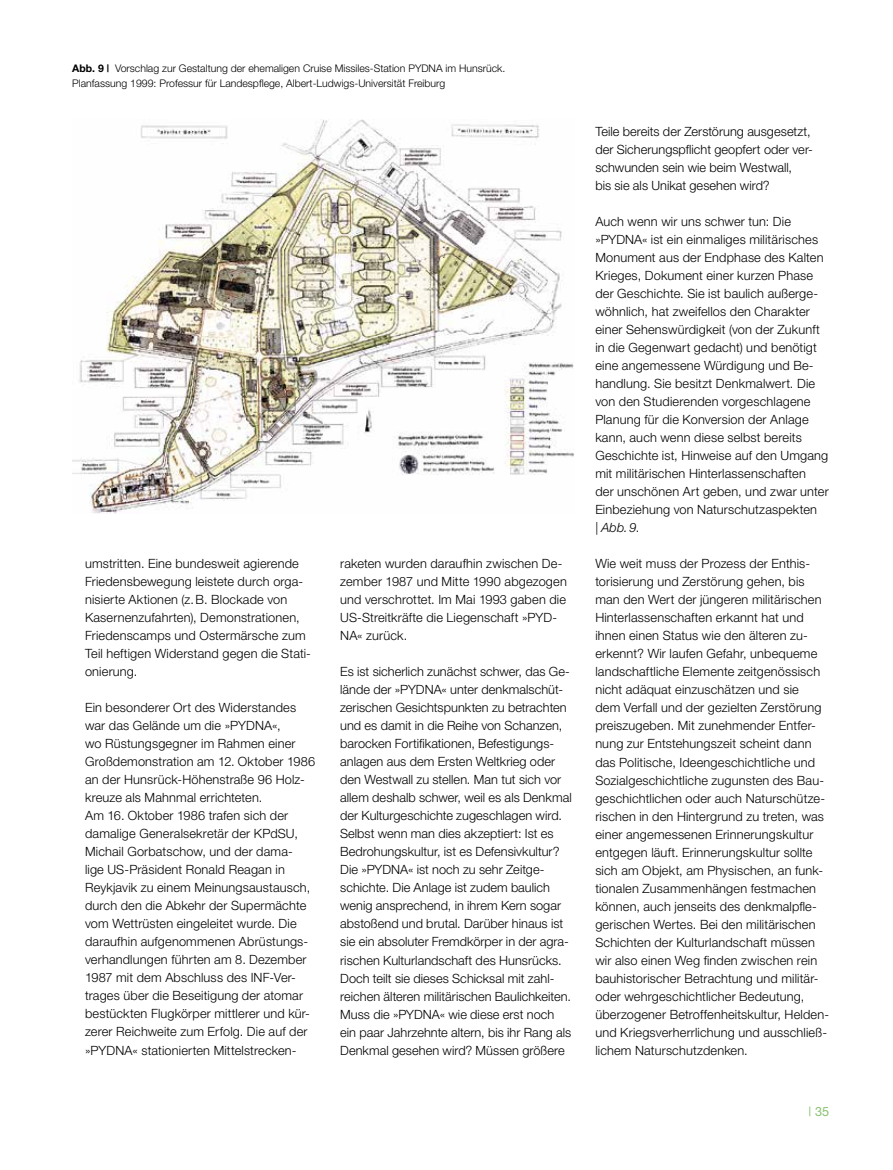
<style>
.page{position:relative;width:893px;height:1170px;background:#fff}
.page>*{position:absolute;margin:0;border:0;box-sizing:border-box;transform-origin:0 0}
.t1{font:12.75px/18px "Helvetica Neue Light PL";letter-spacing:.01em;color:#000}
.t2{font:12.75px "Helvetica Neue Light Italic PL";color:#000}
.t3{font:12.75px "Helvetica Neue Roman PL";color:#88c06f}
.t4{font:10.5px/15px "Helvetica Neue Light PL";color:#000}
.s1{font-family:"Helvetica Neue Bold PL"}
.s2{font-family:"Helvetica Neue Light PL"}
</style>
<div class="page">
<img style="left:73px;top:120px;width:501px;height:393px">
<p class="t4" style="left:72px;top:61px;width:435px"><span class="s1">Abb. 9 |</span> Vorschlag zur Gestaltung der ehemaligen Cruise Missiles-Station PYDNA im Hunsrück.<br>Planfassung 1999: Professur für Landespflege, Albert-Ludwigs-Universität Freiburg</p>
<p class="t1" style="left:85px;top:554px;width:227px">umstritten. Eine bundesweit agierende Friedensbewegung leistete durch orga&shy;nisierte Aktionen (z.B. Blockade von Kasernenzufahrten), Demonstrationen, Friedenscamps und Ostermärsche zum Teil heftigen Widerstand gegen die Stati&shy;onierung.</p>
<p class="t1" style="left:85px;top:698px;width:232px">Ein besonderer Ort des Widerstandes war das Gelände um die »PYDNA«,<br>wo Rüstungsgegner im Rahmen einer Großdemonstration am 12. Oktober 1986 an der Hunsrück-Höhenstraße 96 Holz&shy;kreuze als Mahnmal errichteten.<br>Am 16. Oktober 1986 trafen sich der damalige Generalsekretär der KPdSU, Michail Gorbatschow, und der dama-<br>lige US-Präsident Ronald Reagan in Reykjavik zu einem Meinungsaustausch, durch den die Abkehr der Supermächte vom Wettrüsten eingeleitet wurde. Die daraufhin aufgenommenen Abrüstungs&shy;verhandlungen führten am 8. Dezember 1987 mit dem Abschluss des INF-Ver&shy;trages über die Beseitigung der atomar bestückten Flugkörper mittlerer und kür&shy;zerer Reichweite zum Erfolg. Die auf der »PYDNA« stationierten Mittelstrecken-</p>
<p class="t1" style="left:340px;top:554px;width:228px">raketen wurden daraufhin zwischen De&shy;zember 1987 und Mitte 1990 abgezogen und verschrottet. Im Mai 1993 gaben die US-Streitkräfte die Liegenschaft »PYD-NA« zurück.</p>
<p class="t1" style="left:340px;top:662px;width:233px">Es ist sicherlich zunächst schwer, das Ge&shy;lände der »PYDNA« unter denkmalschüt&shy;zerischen Gesichtspunkten zu betrachten und es damit in die Reihe von Schanzen, barocken Fortifikationen, Befestigungs&shy;anlagen aus dem Ersten Weltkrieg oder den Westwall zu stellen. Man tut sich vor allem deshalb schwer, weil es als Denkmal der Kulturgeschichte zugeschlagen wird.<br>Selbst wenn man dies akzeptiert: Ist es Bedrohungskultur, ist es Defensivkultur?<br>Die »PYDNA« ist noch zu sehr Zeitge&shy;schichte. Die Anlage ist zudem baulich wenig ansprechend, in ihrem Kern sogar abstoßend und brutal. Darüber hinaus ist sie ein absoluter Fremdkörper in der agra&shy;rischen Kulturlandschaft des Hunsrücks.<br>Doch teilt sie dieses Schicksal mit zahl&shy;reichen älteren militärischen Baulichkeiten.<br>Muss die »PYDNA« wie diese erst noch ein paar Jahrzehnte altern, bis ihr Rang als Denkmal gesehen wird? Müssen größere</p>
<p class="t1" style="left:595px;top:122px;width:219px">Teile bereits der Zerstörung ausgesetzt, der Sicherungspflicht geopfert oder ver&shy;schwunden sein wie beim Westwall,<br>bis sie als Unikat gesehen wird?</p>
<p class="t1" style="left:595px;top:212px;width:235px">Auch wenn wir uns schwer tun: Die »PYDNA« ist ein einmaliges militärisches Monument aus der Endphase des Kalten Krieges, Dokument einer kurzen Phase der Geschichte. Sie ist baulich außerge&shy;wöhnlich, hat zweifellos den Charakter einer Sehenswürdigkeit (von der Zukunft in die Gegenwart gedacht) und benötigt eine angemessene Würdigung und Be&shy;handlung. Sie besitzt Denkmalwert. Die von den Studierenden vorgeschlagene Planung für die Konversion der Anlage kann, auch wenn diese selbst bereits Geschichte ist, Hinweise auf den Umgang mit militärischen Hinterlassenschaften<br>der unschönen Art geben, und zwar unter Einbeziehung von Naturschutzaspekten</p>
<p class="t2" style="left:595px;top:520px;width:46px"><span class="s2">|</span> Abb. 9<span class="s2">.</span></p>
<p class="t1" style="left:595px;top:554px;width:235px">Wie weit muss der Prozess der Enthis&shy;torisierung und Zerstörung gehen, bis man den Wert der jüngeren militärischen Hinterlassenschaften erkannt hat und ihnen einen Status wie den älteren zu&shy;erkennt? Wir laufen Gefahr, unbequeme landschaftliche Elemente zeitgenössisch nicht adäquat einzuschätzen und sie<br>dem Verfall und der gezielten Zerstörung preiszugeben. Mit zunehmender Entfer&shy;nung zur Entstehungszeit scheint dann das Politische, Ideengeschichtliche und Sozialgeschichtliche zugunsten des Bau&shy;geschichtlichen oder auch Naturschütze&shy;rischen in den Hintergrund zu treten, was einer angemessenen Erinnerungskultur entgegen läuft. Erinnerungskultur sollte sich am Objekt, am Physischen, an funk&shy;tionalen Zusammenhängen festmachen können, auch jenseits des denkmalpfle&shy;gerischen Wertes. Bei den militärischen Schichten der Kulturlandschaft müssen wir also einen Weg finden zwischen rein bauhistorischer Betrachtung und militär&shy;oder wehrgeschichtlicher Bedeutung, überzogener Betroffenheitskultur, Helden&shy;und Kriegsverherrlichung und ausschließ&shy;lichem Naturschutzdenken.</p>
<p class="t3" style="left:809px;top:1104px;width:22px">| 35</p>
</div>
